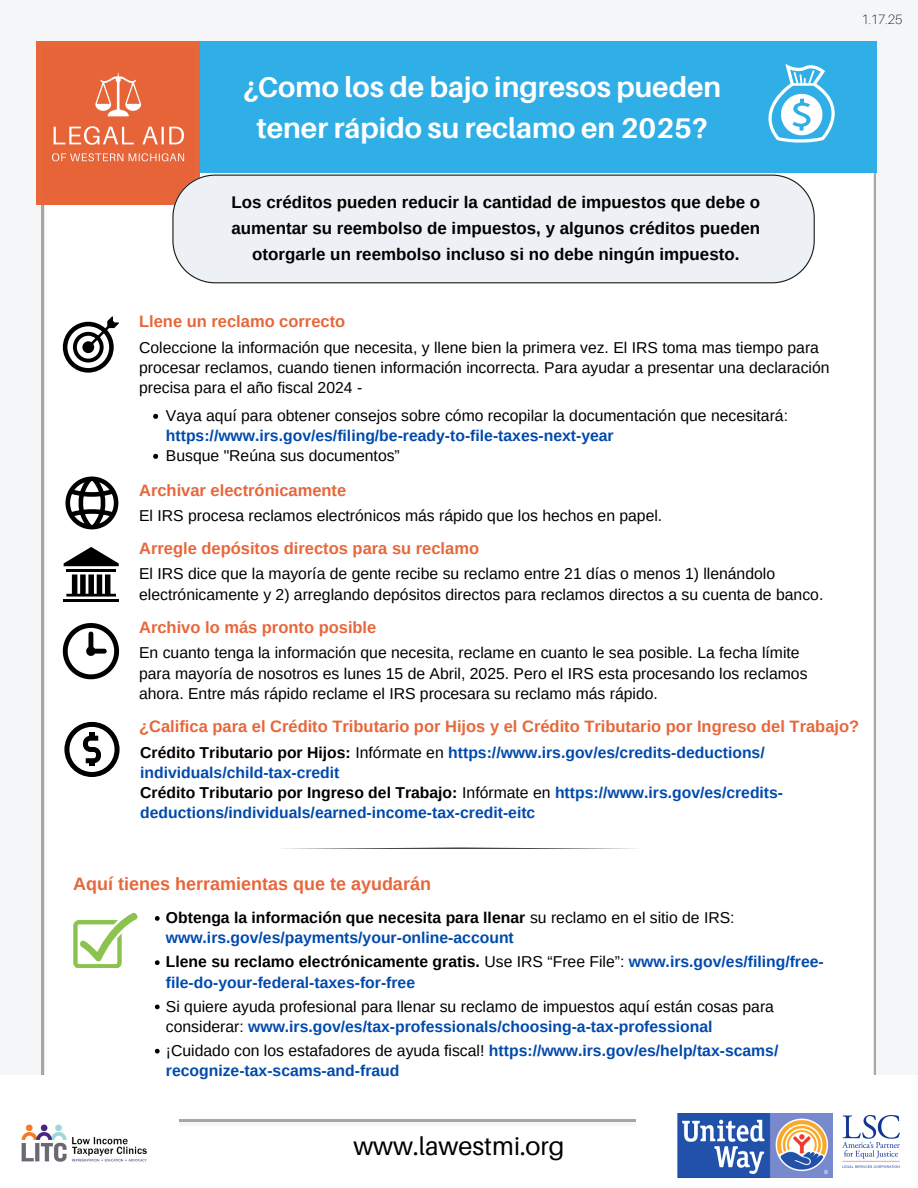
<style>
.page{position:relative;width:918px;height:1188px;background:#fff}
.page>*{position:absolute;margin:0;border:0;box-sizing:border-box;transform-origin:0 0}
.t1{font:700 28.5px/40.5px "Aileron";color:#fff;text-align:center}
.t2{font:25.5px "Aileron";color:#000}
.t3{font:700 18px "Arimo";color:#e7673a}
.t4{font:700 16.95px/25.8px "Arimo";color:#000;text-align:center}
.t5{font:700 16.5px "Arimo";color:#e7673a}
.t6{font:15.75px/20.2px "Arimo";color:#000}
.t7{font:700 15.75px/20.2px "Arimo";color:#004aad}
.t8{font:100 13.5px "Aileron";color:#000}
.s1{font-weight:700;color:#004aad}
.s2{color:#000}
.s3{font-weight:400;color:#000}
</style>
<div class="page">
<div style="left:0;top:0;width:918px;height:1125px;background:#f4f6f8"></div>
<div style="left:42px;top:173px;width:834px;height:948px;background:#fff"></div>
<div style="left:42px;top:42px;width:834px;height:131px;background:#30aee6"></div>
<svg style="left:65px;top:477px;width:53px;height:52px"></svg>
<svg style="left:153px;top:414px;width:5px;height:5px"></svg>
<svg style="left:153px;top:454px;width:5px;height:5px"></svg>
<svg style="left:64px;top:547px;width:55px;height:19px"></svg>
<hr style="left:64px;top:599px;width:55px;height:3px;background:#000">
<hr style="left:66px;top:569px;width:50px;height:3px;background:#000">
<svg style="left:66px;top:574px;width:50px;height:23px"></svg>
<svg style="left:63px;top:623px;width:56px;height:56px"></svg>
<svg style="left:64px;top:722px;width:56px;height:55px"></svg>
<svg style="left:63px;top:316px;width:56px;height:57px"></svg>
<div style="left:36px;top:42px;width:164px;height:163px;background:#e7673a"></div>
<img style="left:52px;top:72px;width:133px;height:90px">
<svg style="left:172px;top:175px;width:643px;height:108px"></svg>
<svg style="left:276px;top:848px;width:366px;height:1px"></svg>
<svg style="left:73px;top:913px;width:64px;height:55px"></svg>
<svg style="left:768px;top:64px;width:66px;height:79px"></svg>
<div style="left:636px;top:1075px;width:282px;height:110px;background:#fff"></div>
<img style="left:842px;top:1115px;width:58px;height:53px">
<img style="left:678px;top:1113px;width:154px;height:64px">
<div style="left:0;top:1075px;width:178px;height:112px;background:#fff"></div>
<svg style="left:155px;top:916px;width:5px;height:5px"></svg>
<svg style="left:155px;top:960px;width:5px;height:5px"></svg>
<svg style="left:155px;top:1005px;width:5px;height:4px"></svg>
<svg style="left:155px;top:1049px;width:5px;height:5px"></svg>
<img style="left:21px;top:1124px;width:126px;height:38px">
<p class="t1" style="left:243px;top:67px;width:480px">¿Como los de bajo ingresos pueden tener rápido su reclamo en 2025?</p>
<h3 class="t4" style="left:232px;top:189px;width:530px">Los créditos pueden reducir la cantidad de impuestos que debe o aumentar su reembolso de impuestos, y algunos créditos pueden otorgarle un reembolso incluso si no debe ningún impuesto.</h3>
<h3 class="t5" style="left:139px;top:313px;width:208px">Llene un reclamo correcto</h3>
<h4 class="t6" style="left:139px;top:338px;width:692px">Coleccione la información que necesita, y llene bien la primera vez. El IRS toma mas tiempo para procesar reclamos, cuando tienen información incorrecta. Para ayudar a presentar una declaración precisa para el año fiscal 2024 -</h4>
<p class="t6" style="left:166px;top:405px;width:624px">Vaya aquí para obtener consejos sobre cómo recopilar la documentación que necesitará: <span class="s1">https://www.irs.gov/es/filing/be-ready-to-file-taxes-next-year</span></p>
<p class="t6" style="left:166px;top:445px;width:235px">Busque "Reúna sus documentos”</p>
<h1 class="t5" style="left:139px;top:481px;width:209px">Archivar electrónicamente</h1>
<p class="t6" style="left:139px;top:505px;width:525px">El IRS procesa reclamos electrónicos más rápido que los hechos en papel.</p>
<p class="t5" style="left:139px;top:539px;width:341px">Arregle depósitos directos para su reclamo</p>
<p class="t6" style="left:139px;top:564px;width:686px">El IRS dice que la mayoría de gente recibe su reclamo entre 21 días o menos 1) llenándolo electrónicamente y 2) arreglando depósitos directos para reclamos directos a su cuenta de banco.</p>
<p class="t5" style="left:139px;top:618px;width:239px">Archivo lo más pronto posible</p>
<h3 class="t6" style="left:139px;top:643px;width:670px">En cuanto tenga la información que necesita, reclame en cuanto le sea posible. La fecha límite para mayoría de nosotros es lunes 15 de Abril, 2025. Pero el IRS esta procesando los reclamos ahora. Entre más rápido reclame el IRS procesara su reclamo más rápido.</h3>
<h4 class="t8" style="left:861px;top:11px;width:43px">1.17.25</h4>
<p class="t5" style="left:139px;top:717px;width:722px">¿Califica para el Crédito Tributario por Hijos y el Crédito Tributario por Ingreso del Trabajo?</p>
<p class="t7" style="left:140px;top:742px;width:645px"><span class="s2">Crédito Tributario por Hijos:</span> <span class="s3">Infórmate en</span> https://www.irs.gov/es/credits-deductions/ individuals/child-tax-credit<br><span class="s2">Crédito Tributario por Ingreso del Trabajo:</span> <span class="s3">Infórmate en</span> https://www.irs.gov/es/credits&shy;deductions/individuals/earned-income-tax-credit-eitc</p>
<h3 class="t3" style="left:73px;top:874px;width:359px">Aquí tienes herramientas que te ayudarán</h3>
<h4 class="t7" style="left:166px;top:907px;width:570px"><span class="s2">Obtenga la información que necesita para llenar</span> <span class="s3">su reclamo en el sitio de IRS: </span>www.irs.gov/es/payments/your-online-account</h4>
<p class="t7" style="left:166px;top:952px;width:659px"><span class="s2">Llene su reclamo electrónicamente gratis.</span> <span class="s3">Use IRS “Free File”:</span> www.irs.gov/es/filing/free&shy;file-do-your-federal-taxes-for-free</p>
<h3 class="t6" style="left:166px;top:996px;width:610px">Si quiere ayuda profesional para llenar su reclamo de impuestos aquí están cosas para considerar: <span class="s1">www.irs.gov/es/tax-professionals/choosing-a-tax-professional</span></h3>
<h4 class="t7" style="left:166px;top:1040px;width:614px"><span class="s3">¡Cuidado con los estafadores de ayuda fiscal!</span> https://www.irs.gov/es/help/tax-scams/ recognize-tax-scams-and-fraud</h4>
<p class="t2" style="left:353px;top:1130px;width:213px">www.lawestmi.org</p>
</div>
